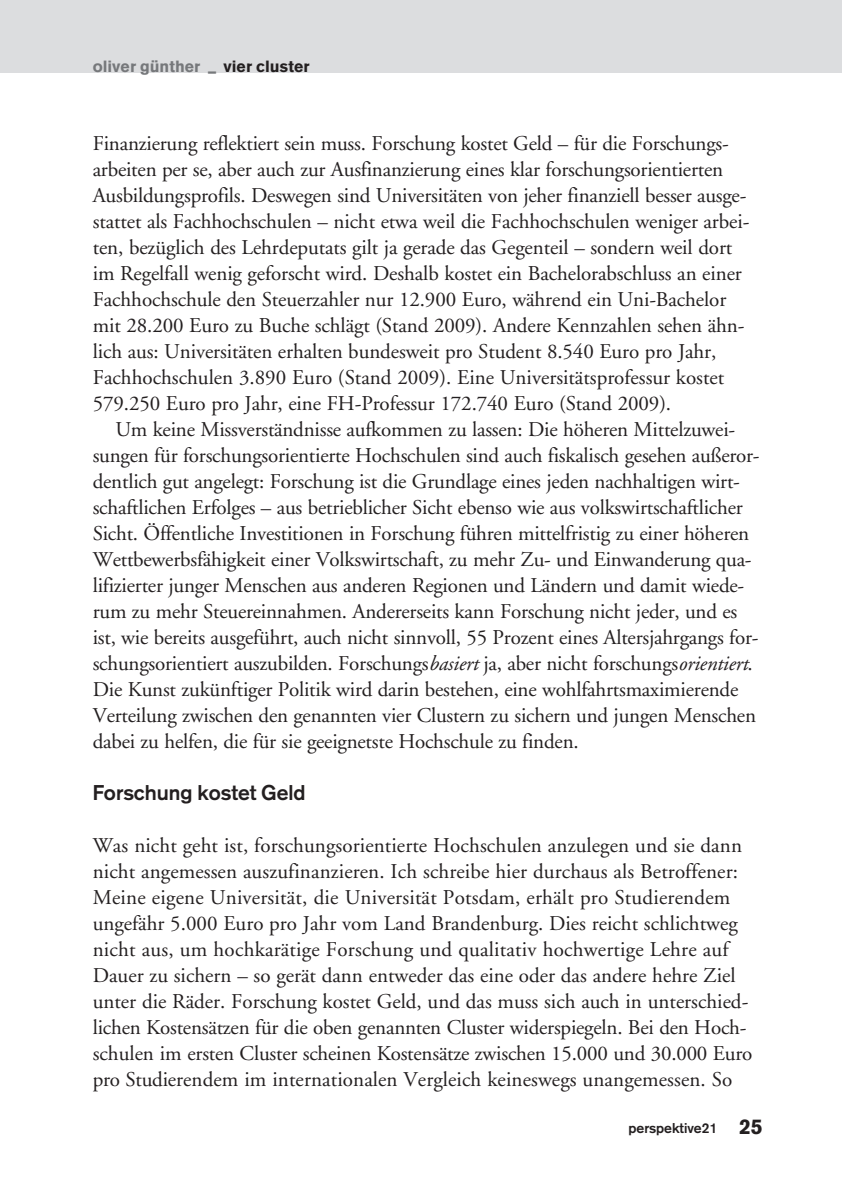
<style>
.page{position:relative;width:842px;height:1191px;background:#fff}
.page>*{position:absolute;margin:0;border:0;box-sizing:border-box;transform-origin:0 0}
.t1{font:21px/26px "Adobe Garamond";letter-spacing:-.01em;color:#231f20}
.t2{font:700 21px "Akzidenz Grotesk";color:#231f20}
.t3{font:900 16px "Akzidenz Grotesk";color:#76787b}
.t4{font:700 14px "Akzidenz Grotesk";color:#231f20}
.s1{color:#231f20}
.s2{font-style:italic}
.s3{font-weight:900;font-size:21px}
</style>
<div class="page">
<div style="left:0;top:0;width:842px;height:72px;background:#dcdddf"></div>
<p class="t3" style="left:93px;top:61px;width:219px">oliver günther – <span class="s1">vier cluster</span></p>
<p class="t1" style="left:93px;top:132px;width:658px">Finanzierung reflektiert sein muss. Forschung kostet Geld – für die Forschungs&shy;arbeiten per se, aber auch zur Ausfinanzierung eines klar forschungsorientierten Ausbildungsprofils. Deswegen sind Universitäten von jeher finanziell besser ausge&shy;stattet als Fachhochschulen – nicht etwa weil die Fachhochschulen weniger arbei&shy;ten, bezüglich des Lehrdeputats gilt ja gerade das Gegenteil – sondern weil dort im Regelfall wenig geforscht wird. Deshalb kostet ein Bachelorabschluss an einer Fachhochschule den Steuerzahler nur 12.900 Euro, während ein Uni-Bachelor mit 28.200 Euro zu Buche schlägt (Stand 2009). Andere Kennzahlen sehen ähn&shy;lich aus: Universitäten erhalten bundesweit pro Student 8.540 Euro pro Jahr, Fachhochschulen 3.890 Euro (Stand 2009). Eine Universitätsprofessur kostet 579.250 Euro pro Jahr, eine FH-Professur 172.740 Euro (Stand 2009).</p>
<p class="t1" style="left:93px;top:418px;width:668px;text-indent:23px">Um keine Missverständnisse aufkommen zu lassen: Die höheren Mittelzuwei&shy;sungen für forschungsorientierte Hochschulen sind auch fiskalisch gesehen außeror&shy;dentlich gut angelegt: Forschung ist die Grundlage eines jeden nachhaltigen wirt&shy;schaftlichen Erfolges – aus betrieblicher Sicht ebenso wie aus volkswirtschaftlicher Sicht. Öffentliche Investitionen in Forschung führen mittelfristig zu einer höheren Wettbewerbsfähigkeit einer Volkswirtschaft, zu mehr Zu- und Einwanderung qua&shy;lifizierter junger Menschen aus anderen Regionen und Ländern und damit wiede&shy;rum zu mehr Steuereinnahmen. Andererseits kann Forschung nicht jeder, und es ist, wie bereits ausgeführt, auch nicht sinnvoll, 55 Prozent eines Altersjahrgangs for&shy;schungsorientiert auszubilden. Forschungs<span class="s2">basiert</span> ja, aber nicht forschungs<span class="s2">orientiert</span>.<br>Die Kunst zukünftiger Politik wird darin bestehen, eine wohlfahrtsmaximierende Verteilung zwischen den genannten vier Clustern zu sichern und jungen Menschen dabei zu helfen, die für sie geeignetste Hochschule zu finden.</p>
<p class="t2" style="left:93px;top:785px;width:214px">Forschung kostet Geld</p>
<p class="t1" style="left:93px;top:834px;width:661px">Was nicht geht ist, forschungsorientierte Hochschulen anzulegen und sie dann nicht angemessen auszufinanzieren. Ich schreibe hier durchaus als Betroffener:<br>Meine eigene Universität, die Universität Potsdam, erhält pro Studierendem ungefähr 5.000 Euro pro Jahr vom Land Brandenburg. Dies reicht schlichtweg nicht aus, um hochkarätige Forschung und qualitativ hochwertige Lehre auf Dauer zu sichern – so gerät dann entweder das eine oder das andere hehre Ziel unter die Räder. Forschung kostet Geld, und das muss sich auch in unterschied&shy;lichen Kostensätzen für die oben genannten Cluster widerspiegeln. Bei den Hoch&shy;schulen im ersten Cluster scheinen Kostensätze zwischen 15.000 und 30.000 Euro pro Studierendem im internationalen Vergleich keineswegs unangemessen. So</p>
<p class="t4" style="left:628px;top:1123px;width:136px">perspektive21 <span class="s3">25</span></p>
</div>
